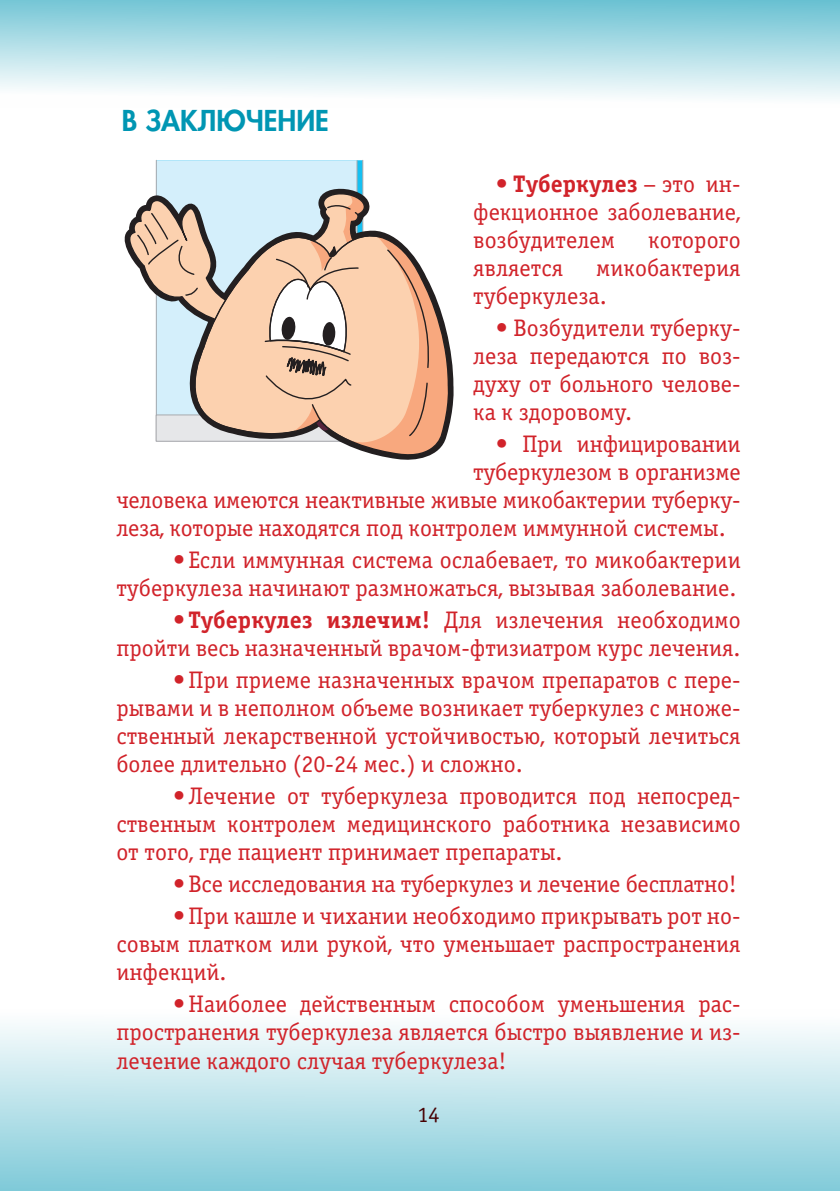
<style>
.page{position:relative;width:840px;height:1191px;background:#fff}
.page>*{position:absolute;margin:0;border:0;box-sizing:border-box;transform-origin:0 0}
.t1{font:800 28px "Favorit";color:#0096b3}
.t2{font:24px/28px "Officina Serif C";color:#d1232a;text-align:justify}
.t3{font:22px "Officina Serif C";color:#470002}
.s1{font-weight:700}
</style>
<div class="page">
<div style="left:0;top:0;width:839px;height:107px;background:linear-gradient(to bottom,#6ec3d3,#fff)"></div>
<div style="left:0;top:1009px;width:839px;height:182px;background:linear-gradient(to bottom,#fff,#81cbd9)"></div>
<div style="left:158px;top:162px;width:200px;height:19px;background:#d4effb"></div>
<svg style="left:124px;top:181px;width:326px;height:278px"></svg>
<p class="t1" style="left:122px;top:102px;width:42px">В закл</p>
<p class="t1" style="left:216px;top:102px;width:111px">ючение</p>
<p class="t2" style="left:473px;top:170px;width:269px;text-indent:23px">• <span class="s1">Туберкулез</span> – это ин&shy;фекционное заболевание, возбудителем</p>
<p class="t2" style="left:647px;top:226px;width:94px">которого</p>
<p class="t2" style="left:473px;top:254px;width:269px;text-indent:123px">микобактерия туберкулеза.</p>
<p class="t2" style="left:473px;top:314px;width:269px;text-indent:23px">• Возбудители туберку&shy;леза передаются по воз&shy;духу от больного челове&shy;ка к здоровому.</p>
<p class="t2" style="left:495px;top:430px;width:246px">• При инфицировании</p>
<p class="t2" style="left:473px;top:458px;width:269px">туберкулезом в организме</p>
<p class="t2" style="left:116px;top:486px;width:625px">человека имеются неактивные живые микобактерии туберку-</p>
<p class="t2" style="left:116px;top:514px;width:610px">леза, которые находятся под контролем иммунной системы.</p>
<p class="t2" style="left:116px;top:546px;width:625px;text-align:right">• Если иммунная система ослабевает, то микобактерии туберкулеза начинают размножаться, вызывая заболевание.</p>
<p class="t2" style="left:116px;top:606px;width:625px;text-align:right">• <span class="s1">Туберкулез излечим!</span> Для излечения необходимо пройти весь назначенный врачом-фтизиатром курс лечения.</p>
<p class="t2" style="left:116px;top:666px;width:625px;text-indent:57px">•При приеме назначенных врачом препаратов с пере&shy;рывами и в неполном объеме возникает туберкулез с множе&shy;ственный лекарственной устойчивостью, который лечиться более длительно (20-24 мес.) и сложно.</p>
<p class="t2" style="left:116px;top:782px;width:625px;text-indent:57px">•Лечение от туберкулеза проводится под непосред&shy;ственным контролем медицинского работника независимо от того, где пациент принимает препараты.</p>
<p class="t2" style="left:173px;top:870px;width:565px">•Все исследования на туберкулез и лечение бесплатно!</p>
<p class="t2" style="left:116px;top:902px;width:625px;text-indent:57px">•При кашле и чихании необходимо прикрывать рот но&shy;совым платком или рукой, что уменьшает распространения инфекций.</p>
<p class="t2" style="left:116px;top:990px;width:625px;text-indent:57px">•Наиболее действенным способом уменьшения рас&shy;пространения туберкулеза является быстро выявление и из&shy;лечение каждого случая туберкулеза!</p>
<p class="t2" style="left:473px;top:254px;width:91px">является</p>
<p class="t3" style="left:417px;top:1103px;width:23px">14</p>
</div>
